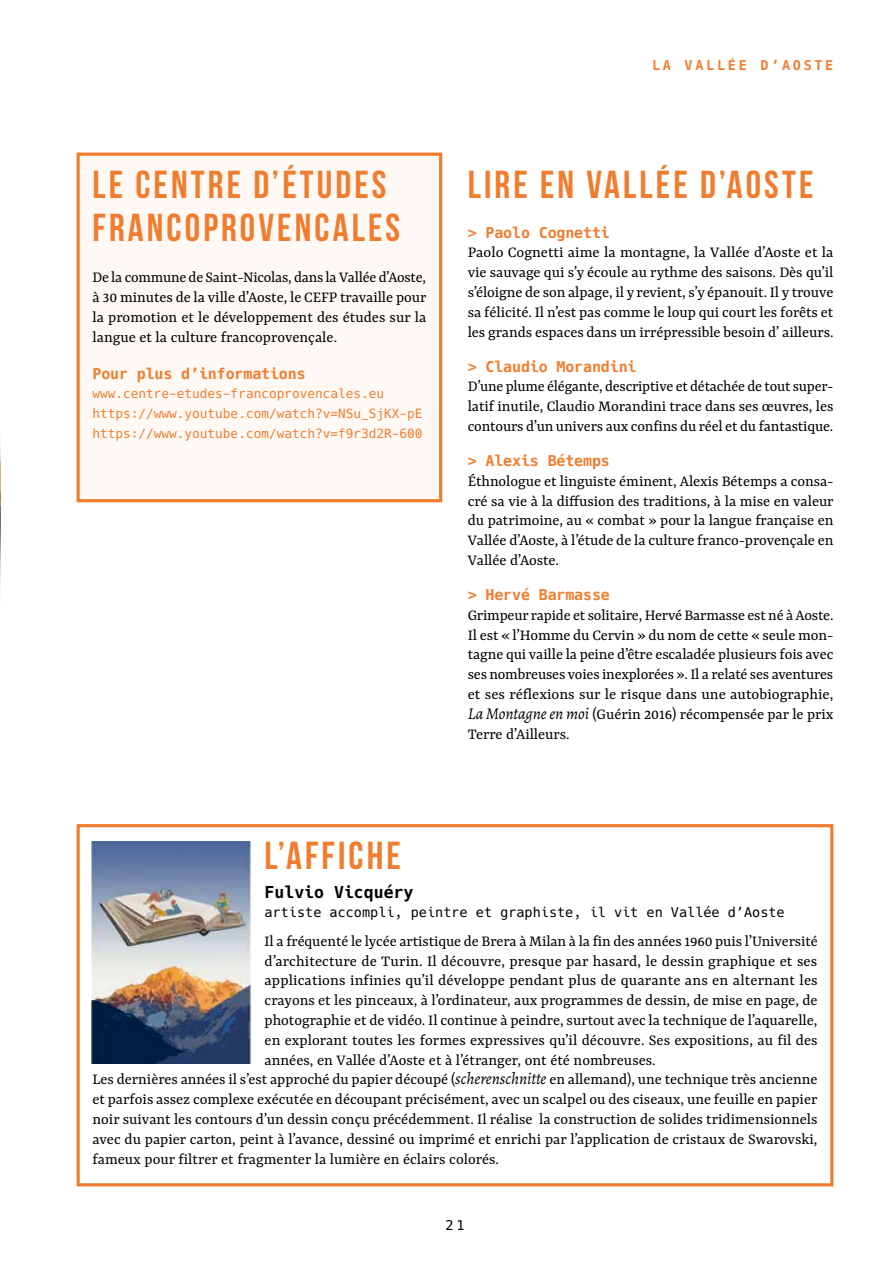
<style>
.page{position:relative;width:893px;height:1263px;background:#fff}
.page>*{position:absolute;margin:0;border:0;box-sizing:border-box;transform-origin:0 0}
.t1{font:39px/43.5px "Bebas Neue";letter-spacing:.08em;color:#f07d2f}
.t2{font:16.5px/19.8px "Yrsa";color:#000;text-align:justify}
.t3{font:700 16.5px "Hack";color:#000}
.t4{font:700 15px "Hack";letter-spacing:-.01em;color:#f07d2f}
.t5{font:13.5px "Hack";color:#000}
.t6{font:700 13.5px "Hack";letter-spacing:.2em;color:#f07d2f}
.t7{font:12.75px/19.8px "Hack";color:#f07d2f}
.s1{font-family:"Alegreya";font-style:italic}
</style>
<div class="page">
<div style="left:78px;top:154px;width:363px;height:347px;background:#fff9f5"></div>
<div style="left:77px;top:153px;width:365px;height:349px;border:3px solid #f07d2f"></div>
<div style="left:77px;top:824px;width:756px;height:362px;border:3px solid #f07d2f"></div>
<img style="left:91px;top:841px;width:161px;height:222px">
<img style="left:0;top:441px;width:1px;height:148px">
<h1 class="t1" style="left:92px;top:162px;width:309px">LE CENTRE D’ÉTUDES<br>FRANCOPROVENCALES</h1>
<p class="t2" style="left:92px;top:268px;width:336px">De la commune de Saint-Nicolas, dans la Vallée d’Aoste, à 30 minutes de la ville d’Aoste, le CEFP travaille pour la promotion et le développement des études sur la langue et la culture francoprovençale.</p>
<p class="t4" style="left:92px;top:364px;width:215px">Pour plus d’informations</p>
<p class="t7" style="left:92px;top:384px;width:332px">www.centre-etudes-francoprovencales.eu https://www.youtube.com/watch?v=NSu_SjKX-pE https://www.youtube.com/watch?v=f9r3d2R-600</p>
<p class="t6" style="left:652px;top:57px;width:183px">LA VALLÉE D’AOSTE</p>
<h1 class="t1" style="left:468px;top:163px;width:347px">LIRE EN VALLÉE D’AOSTE</h1>
<p class="t4" style="left:468px;top:223px;width:144px">&gt; Paolo Cognetti</p>
<p class="t2" style="left:468px;top:244px;width:367px">Paolo Cognetti aime la montagne, la Vallée d’Aoste et la vie sauvage qui s’y écoule au rythme des saisons. Dès qu’il s’éloigne de son alpage, il y revient, s’y épanouit. Il y trouve sa félicité. Il n’est pas comme le loup qui court les forêts et les grands espaces dans un irrépressible besoin d’ ailleurs.</p>
<p class="t4" style="left:468px;top:357px;width:170px">&gt; Claudio Morandini</p>
<p class="t2" style="left:468px;top:378px;width:367px">D’une plume élégante, descriptive et détachée de tout super&shy;latif inutile, Claudio Morandini trace dans ses œuvres, les contours d’un univers aux confins du réel et du fantastique.</p>
<p class="t4" style="left:468px;top:451px;width:144px">&gt; Alexis Bétemps</p>
<p class="t2" style="left:468px;top:472px;width:367px">Éthnologue et linguiste éminent, Alexis Bétemps a consa&shy;cré sa vie à la diffusion des traditions, à la mise en valeur du patrimoine, au « combat » pour la langue française en Vallée d’Aoste, à l’étude de la culture franco-provençale en Vallée d’Aoste.</p>
<p class="t4" style="left:468px;top:585px;width:144px">&gt; Hervé Barmasse</p>
<p class="t2" style="left:468px;top:606px;width:367px">Grimpeur rapide et solitaire, Hervé Barmasse est né à Aoste.<br>Il est « l’Homme du Cervin » du nom de cette « seule mon&shy;tagne qui vaille la peine d’être escaladée plusieurs fois avec ses nombreuses voies inexplorées ». Il a relaté ses aventures et ses réflexions sur le risque dans une autobiographie, <span class="s1">La Montagne en moi</span> (Guérin 2016) récompensée par le prix Terre d’Ailleurs.</p>
<h1 class="t1" style="left:265px;top:834px;width:138px">L’AFFICHE</h1>
<p class="t3" style="left:265px;top:882px;width:150px">Fulvio Vicquéry</p>
<p class="t5" style="left:265px;top:904px;width:522px">artiste accompli, peintre et graphiste, il vit en Vallée d’Aoste</p>
<p class="t2" style="left:265px;top:932px;width:555px">Il a fréquenté le lycée artistique de Brera à Milan à la fin des années 1960 puis l’Université</p>
<p class="t2" style="left:265px;top:952px;width:554px">d’architecture de Turin. Il découvre, presque par hasard, le dessin graphique et ses</p>
<p class="t2" style="left:265px;top:971px;width:555px">applications infinies qu’il développe pendant plus de quarante ans en alternant les</p>
<p class="t2" style="left:265px;top:991px;width:554px">crayons et les pinceaux, à l’ordinateur, aux programmes de dessin, de mise en page, de</p>
<p class="t2" style="left:265px;top:1011px;width:555px">photographie et de vidéo. Il continue à peindre, surtout avec la technique de l’aquarelle,</p>
<p class="t2" style="left:265px;top:1031px;width:555px">en explorant toutes les formes expressives qu’il découvre. Ses expositions, au fil des</p>
<p class="t2" style="left:265px;top:1051px;width:393px">années, en Vallée d’Aoste et à l’étranger, ont été nombreuses.</p>
<p class="t2" style="left:92px;top:1070px;width:726px">Les dernières années il s’est approché du papier découpé (<span class="s1">scherenschnitte</span> en allemand), une technique très ancienne</p>
<p class="t2" style="left:92px;top:1090px;width:726px">et parfois assez complexe exécutée en découpant précisément, avec un scalpel ou des ciseaux, une feuille en papier</p>
<p class="t2" style="left:92px;top:1110px;width:727px">noir suivant les contours d’un dessin conçu précédemment. Il réalise la construction de solides tridimensionnels</p>
<p class="t2" style="left:92px;top:1130px;width:727px">avec du papier carton, peint à l’avance, dessiné ou imprimé et enrichi par l’application de cristaux de Swarovski,</p>
<p class="t2" style="left:92px;top:1150px;width:408px">fameux pour filtrer et fragmenter la lumière en éclairs colorés.</p>
<p class="t5" style="left:445px;top:1216px;width:20px">21</p>
</div>
